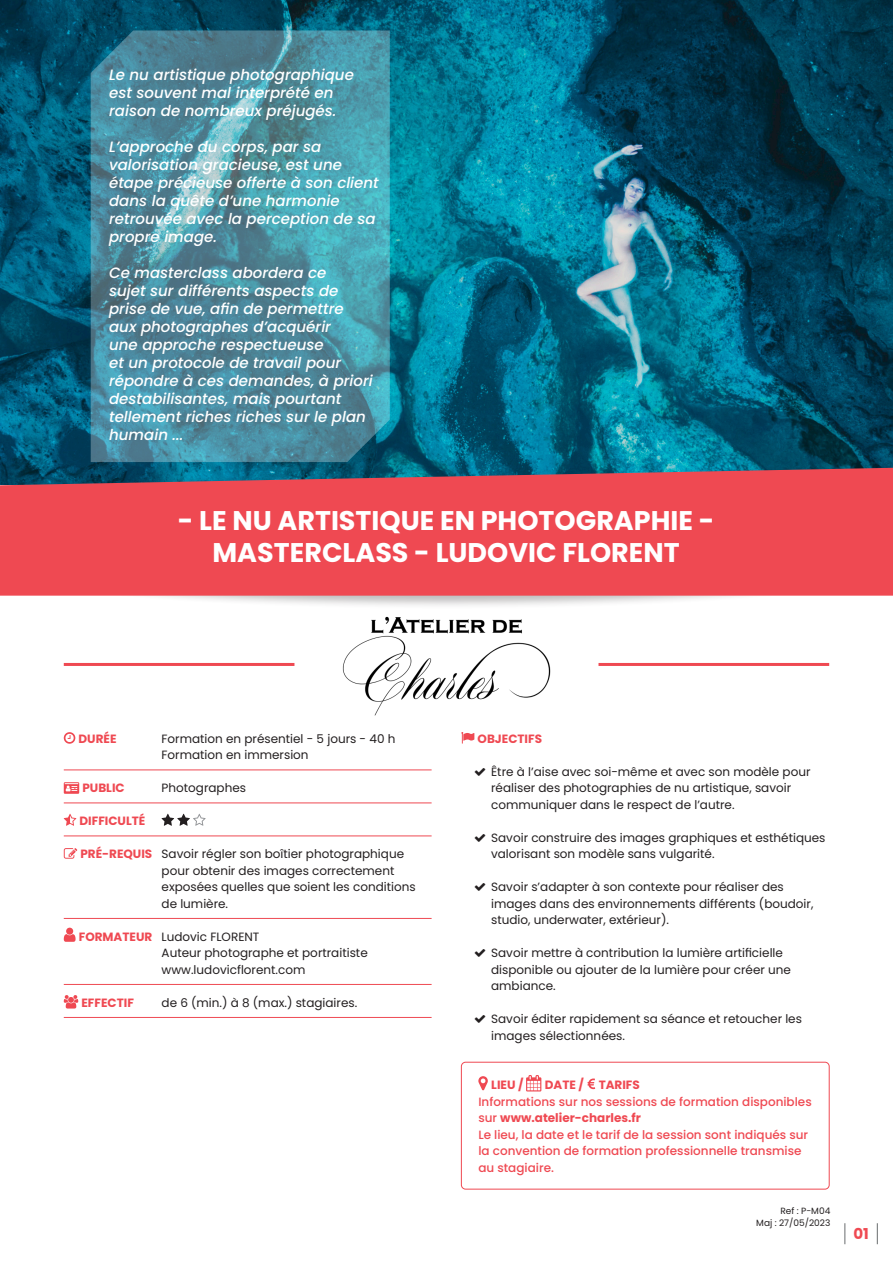
<style>
.page{position:relative;width:893px;height:1263px;background:#fff}
.page>*{position:absolute;margin:0;border:0;box-sizing:border-box;transform-origin:0 0}
.Titre{font:700 27px "Poppins";color:#fff}
.Intro{font:italic 500 15px/18px "Poppins";color:#fff}
.t1{font:700 15px "Poppins";color:#ef4952}
.Infos{font:12px/16.5px "Poppins";color:#231f20}
.Lieu_date_tarifs{font:500 12px/16.5px "Poppins";color:#ef4952}
.Infos-2{font:700 12px "Poppins";color:#ef4952}
.Lieu_date_tarifs-2{font:700 12px "Poppins";color:#ef4952}
.Ref{font:9px "Poppins";color:#231f20}
.s1{font-weight:700;color:#ef4952}
.s2{font-weight:700}
</style>
<div class="page">
<div style="left:0;top:514px;width:893px;height:95px;background:#231f20;opacity:.3"></div>
<img style="left:0;top:0;width:893px;height:468px">
<svg style="left:0;top:468px;width:893px;height:128px;fill:#ef4952"></svg>
<svg style="left:91px;top:30px;width:299px;height:432px"></svg>
<hr style="left:64px;top:770px;width:368px;height:1px;background:#ef4952">
<hr style="left:64px;top:803px;width:368px;height:1px;background:#ef4952">
<hr style="left:64px;top:836px;width:368px;height:1px;background:#ef4952">
<hr style="left:64px;top:918px;width:368px;height:1px;background:#ef4952">
<hr style="left:64px;top:984px;width:368px;height:1px;background:#ef4952">
<hr style="left:64px;top:1017px;width:368px;height:1px;background:#ef4952">
<svg style="left:64px;top:732px;width:11px;height:12px"></svg>
<svg style="left:64px;top:782px;width:15px;height:12px"></svg>
<svg style="left:64px;top:814px;width:12px;height:12px"></svg>
<svg style="left:162px;top:814px;width:44px;height:12px"></svg>
<svg style="left:64px;top:848px;width:13px;height:11px"></svg>
<svg style="left:64px;top:928px;width:12px;height:14px"></svg>
<svg style="left:64px;top:995px;width:14px;height:13px"></svg>
<div style="left:461px;top:1062px;width:368px;height:127px;border:1px solid #ef4952;border-radius:4px"></div>
<svg style="left:461px;top:732px;width:13px;height:11px"></svg>
<svg style="left:478px;top:1076px;width:10px;height:14px"></svg>
<svg style="left:526px;top:1075px;width:15px;height:16px"></svg>
<svg style="left:587px;top:1078px;width:8px;height:11px"></svg>
<img style="left:342px;top:616px;width:209px;height:99px">
<hr style="left:64px;top:663px;width:230px;height:3px;background:#ef4952">
<hr style="left:598px;top:663px;width:231px;height:3px;background:#ef4952">
<svg style="left:844px;top:1223px;width:1px;height:21px"></svg>
<svg style="left:877px;top:1223px;width:1px;height:21px"></svg>
<p class="Intro" style="left:109px;top:66px;width:246px">Le nu artistique photographique</p>
<p class="Intro" style="left:109px;top:84px;width:229px">est souvent mal interprété en raison de nombreux préjugés.</p>
<p class="Intro" style="left:109px;top:138px;width:271px">L’approche du corps, par sa valorisation gracieuse, est une étape précieuse offerte à son client dans la quête d’une harmonie retrouvée avec la perception de sa propre image.</p>
<p class="Intro" style="left:109px;top:264px;width:265px">Ce masterclass abordera ce<br>sujet sur différents aspects de prise de vue, afin de permettre aux photographes d’acquérir<br>une approche respectueuse<br>et un protocole de travail pour répondre à ces demandes, à priori destabilisantes, mais pourtant tellement riches riches sur le plan humain ...</p>
<p class="Titre" style="left:178px;top:505px;width:538px">- LE NU ARTISTIQUE EN PHOTOGRAPHIE -</p>
<p class="Titre" style="left:213px;top:537px;width:469px">MASTERCLASS - LUDOVIC FLORENT</p>
<p class="Infos-2" style="left:79px;top:731px;width:39px">DURÉE</p>
<p class="Infos" style="left:162px;top:730px;width:235px">Formation en présentiel - 5 jours - 40 h<br>Formation en immersion</p>
<p class="Infos-2" style="left:82px;top:781px;width:44px">PUBLIC</p>
<p class="Infos" style="left:162px;top:780px;width:86px">Photographes</p>
<p class="Infos-2" style="left:80px;top:814px;width:67px">DIFFICULTÉ</p>
<p class="Infos" style="left:162px;top:846px;width:256px;text-indent:-81px"><span class="s1">PRÉ-REQUIS</span> Savoir régler son boîtier photographique pour obtenir des images correctement exposées quelles que soient les conditions de lumière.</p>
<p class="Infos" style="left:162px;top:928px;width:208px;text-indent:-83px"><span class="s1">FORMATEUR</span> Ludovic FLORENT<br>Auteur photographe et portraitiste www.ludovicflorent.com</p>
<p class="Infos-2" style="left:81px;top:995px;width:54px">EFFECTIF</p>
<p class="Infos" style="left:162px;top:994px;width:197px">de 6 (min.) à 8 (max.) stagiaires.</p>
<p class="Infos-2" style="left:478px;top:731px;width:66px">OBJECTIFS</p>
<p class="Infos" style="left:491px;top:763px;width:321px">Être à l’aise avec soi-même et avec son modèle pour réaliser des photographies de nu artistique, savoir communiquer dans le respect de l’autre.</p>
<p class="Infos" style="left:491px;top:829px;width:336px">Savoir construire des images graphiques et esthétiques valorisant son modèle sans vulgarité.</p>
<p class="Infos" style="left:491px;top:879px;width:324px">Savoir s’adapter à son contexte pour réaliser des images dans des environnements différents (boudoir, studio, underwater, extérieur).</p>
<p class="Infos" style="left:491px;top:945px;width:301px">Savoir mettre à contribution la lumière artificielle disponible ou ajouter de la lumière pour créer une ambiance.</p>
<p class="Infos" style="left:491px;top:1011px;width:312px">Savoir éditer rapidement sa séance et retoucher les images sélectionnées.</p>
<p class="Lieu_date_tarifs-2" style="left:491px;top:1078px;width:34px">LIEU /</p>
<p class="Lieu_date_tarifs" style="left:478px;top:1077px;width:335px;text-indent:67px"><span class="s2">DATE / TARIFS<br></span>Informations sur nos sessions de formation disponibles sur <span class="s2">www.atelier-charles.fr<br></span>Le lieu, la date et le tarif de la session sont indiqués sur la convention de formation professionnelle transmise au stagiaire.</p>
<p class="Ref" style="left:780px;top:1206px;width:51px">Ref : P-M04</p>
<p class="Ref" style="left:756px;top:1218px;width:76px">Maj : 27/05/2023</p>
<p class="t1" style="left:853px;top:1225px;width:17px">01</p>
</div>
